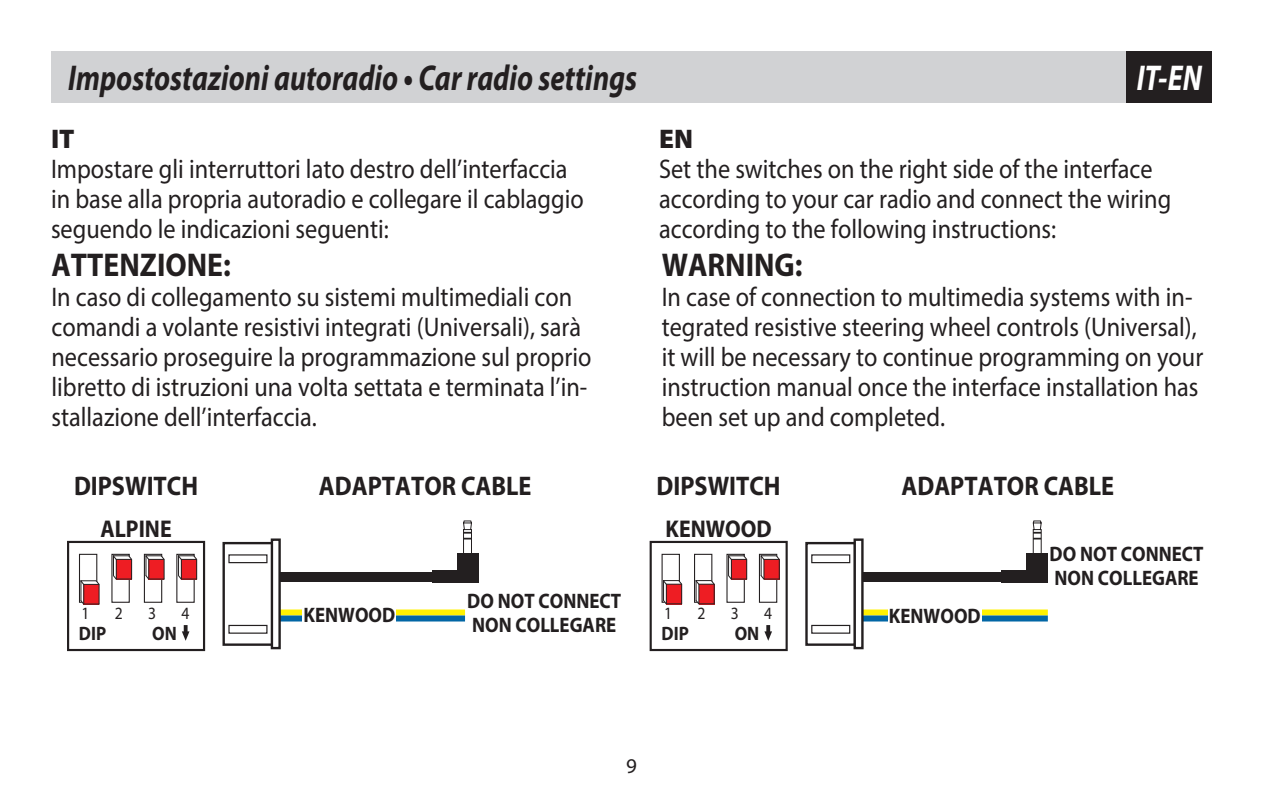
<style>
.page{position:relative;width:1263px;height:808px;background:#fff}
.page>*{position:absolute;margin:0;border:0;box-sizing:border-box;transform-origin:0 0}
.t1{font:italic 700 36px "Myriad Pro";color:#231f20;scale:.8 1}
.t2{font:italic 700 36px "Myriad Pro";color:#fff;scale:.8 1}
.t3{font:700 33px "Myriad Pro";color:#231f20;scale:.9 1}
.t4{font:27px/30px "Myriad Pro";color:#231f20;scale:.9 1}
.t5{font:700 27px "Myriad Pro";color:#231f20;scale:.9 1}
.t6{font:900 27px "Myriad Pro";color:#231f20}
.t7{font:700 24.3px "Myriad Pro";color:#231f20;scale:.9 1}
.t8{font:700 21px/24px "Myriad Pro";color:#231f20;scale:.9 1}
.t9{font:21px "Myriad Pro";color:#231f20}
.t10{font:700 19.5px "Myriad Pro";color:#231f20;scale:.9 1}
.t11{font:17.4px "Myriad Pro";color:#231f20;scale:.9 1}
</style>
<div class="page">
<div style="left:51px;top:51px;width:1157px;height:51px;background:#d1d2d4"></div>
<div style="left:1127px;top:51px;width:85px;height:51px;background:#231f20"></div>
<div style="left:67px;top:541px;width:138px;height:110px;border:2px solid #231f20"></div>
<svg style="left:182px;top:625px;width:7px;height:16px"></svg>
<div style="left:79px;top:554px;width:18px;height:49px;border:1px solid #231f20"></div>
<div style="left:111px;top:554px;width:19px;height:49px;border:1px solid #231f20"></div>
<div style="left:144px;top:554px;width:18px;height:49px;border:1px solid #231f20"></div>
<div style="left:176px;top:554px;width:19px;height:49px;border:1px solid #231f20"></div>
<svg style="left:80px;top:580px;width:20px;height:25px"></svg>
<svg style="left:112px;top:555px;width:21px;height:25px"></svg>
<svg style="left:145px;top:555px;width:20px;height:25px"></svg>
<svg style="left:177px;top:555px;width:21px;height:25px"></svg>
<div style="left:278px;top:609px;width:187px;height:6px;background:#fff101"></div>
<div style="left:278px;top:615px;width:187px;height:6px;background:#0166a5"></div>
<svg style="left:463px;top:520px;width:9px;height:33px"></svg>
<div style="left:456px;top:553px;width:22px;height:21px;background:#231f20"></div>
<div style="left:432px;top:570px;width:46px;height:13px;background:#231f20"></div>
<div style="left:278px;top:572px;width:155px;height:9px;background:#231f20"></div>
<div style="left:222px;top:542px;width:51px;height:104px;border:2px solid #231f20"></div>
<div style="left:271px;top:538px;width:10px;height:111px;border:2px solid #231f20"></div>
<div style="left:228px;top:554px;width:39px;height:9px;border:1px solid #231f20"></div>
<div style="left:228px;top:625px;width:39px;height:9px;border:1px solid #231f20"></div>
<div style="left:303px;top:606px;width:93px;height:34px;background:#fff"></div>
<div style="left:650px;top:541px;width:138px;height:110px;border:2px solid #231f20"></div>
<svg style="left:764px;top:625px;width:8px;height:16px"></svg>
<div style="left:661px;top:554px;width:19px;height:49px;border:1px solid #231f20"></div>
<div style="left:694px;top:554px;width:18px;height:49px;border:1px solid #231f20"></div>
<div style="left:726px;top:554px;width:19px;height:49px;border:1px solid #231f20"></div>
<div style="left:759px;top:554px;width:18px;height:49px;border:1px solid #231f20"></div>
<svg style="left:662px;top:580px;width:21px;height:25px"></svg>
<svg style="left:695px;top:580px;width:20px;height:25px"></svg>
<svg style="left:727px;top:555px;width:21px;height:25px"></svg>
<svg style="left:760px;top:555px;width:20px;height:25px"></svg>
<div style="left:861px;top:609px;width:187px;height:6px;background:#fff101"></div>
<div style="left:861px;top:615px;width:187px;height:6px;background:#0166a5"></div>
<svg style="left:1032px;top:520px;width:10px;height:33px"></svg>
<div style="left:1026px;top:553px;width:22px;height:21px;background:#231f20"></div>
<div style="left:1002px;top:570px;width:46px;height:13px;background:#231f20"></div>
<div style="left:848px;top:572px;width:155px;height:9px;background:#231f20"></div>
<div style="left:806px;top:543px;width:49px;height:102px;background:#fff"></div>
<div style="left:805px;top:542px;width:51px;height:104px;border:2px solid #231f20"></div>
<div style="left:855px;top:540px;width:7px;height:108px;background:#fff"></div>
<div style="left:853px;top:538px;width:11px;height:111px;border:2px solid #231f20"></div>
<div style="left:811px;top:554px;width:39px;height:9px;border:1px solid #231f20"></div>
<div style="left:811px;top:625px;width:39px;height:9px;border:1px solid #231f20"></div>
<div style="left:888px;top:607px;width:93px;height:34px;background:#fff"></div>
<h1 class="t1" style="left:68px;top:55px;width:713px">Impostostazioni autoradio • Car radio settings</h1>
<h1 class="t2" style="left:1137px;top:55px;width:83px">IT-EN</h1>
<p class="t6" style="left:51px;top:121px;width:25px">IT</p>
<p class="t6" style="left:659px;top:121px;width:35px">EN</p>
<p class="t4" style="left:51px;top:153px;width:593px">Impostare gli interruttori lato destro dell’interfaccia in base alla propria autoradio e collegare il cablaggio seguendo le indicazioni seguenti:</p>
<p class="t4" style="left:659px;top:153px;width:570px">Set the switches on the right side of the interface according to your car radio and connect the wiring according to the following instructions:</p>
<p class="t3" style="left:51px;top:243px;width:201px">ATTENZIONE:</p>
<p class="t4" style="left:51px;top:281px;width:601px">In caso di collegamento su sistemi multimediali con comandi a volante resistivi integrati (Universali), sarà necessario proseguire la programmazione sul proprio libretto di istruzioni una volta settata e terminata l’in&shy;stallazione dell’interfaccia.</p>
<p class="t3" style="left:662px;top:243px;width:158px">WARNING:</p>
<p class="t4" style="left:662px;top:281px;width:603px">In case of connection to multimedia systems with in&shy;tegrated resistive steering wheel controls (Universal), it will be necessary to continue programming on your instruction manual once the interface installation has been set up and completed.</p>
<p class="t5" style="left:74px;top:468px;width:139px">DIPSWITCH</p>
<p class="t5" style="left:319px;top:468px;width:238px">ADAPTATOR CABLE</p>
<p class="t5" style="left:657px;top:468px;width:139px">DIPSWITCH</p>
<p class="t5" style="left:901px;top:468px;width:238px">ADAPTATOR CABLE</p>
<p class="t7" style="left:100px;top:513px;width:81px">ALPINE</p>
<p class="t7" style="left:665px;top:513px;width:120px">KENWOOD</p>
<p class="t8" style="left:1050px;top:541px;width:172px">DO NOT CONNECT<br>NON COLLEGARE</p>
<p class="t11" style="left:82px;top:602px;width:10px">1</p>
<p class="t11" style="left:115px;top:602px;width:10px">2</p>
<p class="t11" style="left:148px;top:602px;width:10px">3</p>
<p class="t11" style="left:181px;top:602px;width:10px">4</p>
<p class="t10" style="left:79px;top:621px;width:32px">DIP</p>
<p class="t10" style="left:152px;top:621px;width:29px">ON</p>
<p class="t8" style="left:304px;top:602px;width:103px">KENWOOD</p>
<p class="t8" style="left:467px;top:588px;width:172px">DO NOT CONNECT<br>NON COLLEGARE</p>
<p class="t11" style="left:664px;top:602px;width:10px">1</p>
<p class="t11" style="left:697px;top:602px;width:10px">2</p>
<p class="t11" style="left:731px;top:602px;width:10px">3</p>
<p class="t11" style="left:764px;top:602px;width:10px">4</p>
<p class="t10" style="left:661px;top:621px;width:32px">DIP</p>
<p class="t10" style="left:735px;top:621px;width:29px">ON</p>
<p class="t8" style="left:889px;top:603px;width:103px">KENWOOD</p>
<p class="t9" style="left:626px;top:753px;width:12px">9</p>
</div>
